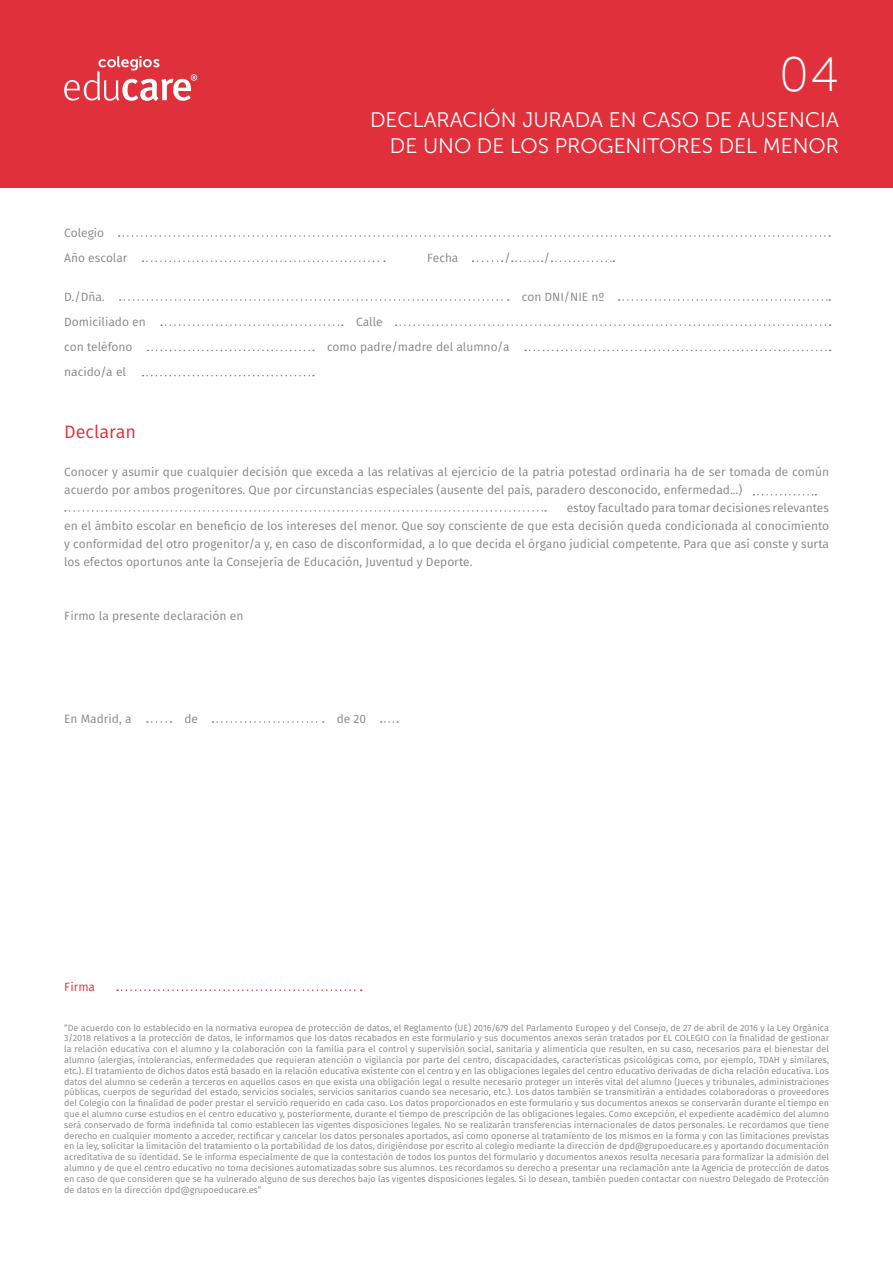
<style>
.page{position:relative;width:893px;height:1263px;background:#fff}
.page>*{position:absolute;margin:0;border:0;box-sizing:border-box;transform-origin:0 0}
.t1{font:48px "Museo Sans 100";color:#fff}
.t2{font:21px/25.2px "Museo Sans 300";color:#fff;text-align:right}
.t3{font:18px "Fira Sans";color:#e0303b}
.t4{font:12px/25.2px "Fira Sans";color:#878787}
.t5{font:12px "Fira Sans";color:#e0303b}
.t6{font:9px/10.8px "Fira Sans";color:#878787;text-align:justify}
</style>
<div class="page">
<div style="left:0;top:0;width:893px;height:187px;background:#e0303b"></div>
<svg style="left:147px;top:721px;width:24px;height:2px"></svg>
<svg style="left:381px;top:721px;width:17px;height:2px"></svg>
<svg style="left:213px;top:721px;width:111px;height:2px"></svg>
<svg style="left:119px;top:235px;width:711px;height:2px"></svg>
<svg style="left:120px;top:299px;width:389px;height:2px"></svg>
<svg style="left:161px;top:324px;width:182px;height:2px"></svg>
<svg style="left:148px;top:350px;width:166px;height:1px"></svg>
<svg style="left:143px;top:375px;width:171px;height:1px"></svg>
<svg style="left:619px;top:299px;width:211px;height:2px"></svg>
<svg style="left:396px;top:324px;width:435px;height:2px"></svg>
<svg style="left:525px;top:350px;width:306px;height:1px"></svg>
<svg style="left:142px;top:260px;width:243px;height:2px"></svg>
<svg style="left:473px;top:260px;width:30px;height:2px"></svg>
<svg style="left:551px;top:260px;width:63px;height:2px"></svg>
<svg style="left:512px;top:260px;width:31px;height:2px"></svg>
<svg style="left:117px;top:989px;width:245px;height:2px"></svg>
<svg style="left:65px;top:510px;width:481px;height:2px"></svg>
<svg style="left:64px;top:56px;width:133px;height:45px"></svg>
<svg style="left:753px;top:494px;width:63px;height:1px"></svg>
<h1 class="t1" style="left:779px;top:49px;width:61px">04</h1>
<h3 class="t4" style="left:64px;top:220px;width:41px">Colegio</h3>
<h2 class="t2" style="left:370px;top:108px;width:470px">DECLARACIÓN JURADA EN CASO DE AUSENCIA<br>DE UNO DE LOS PROGENITORES DEL MENOR</h2>
<h3 class="t4" style="left:64px;top:245px;width:65px">Año escolar</h3>
<h3 class="t4" style="left:427px;top:245px;width:33px">Fecha</h3>
<h3 class="t4" style="left:504px;top:245px;width:8px">/</h3>
<h3 class="t4" style="left:544px;top:245px;width:8px">/</h3>
<h3 class="t4" style="left:64px;top:283px;width:83px">D./Dña.<br>Domiciliado en con teléfono nacido/a el</h3>
<h3 class="t4" style="left:522px;top:283px;width:84px">con DNI/NIE nº</h3>
<h3 class="t4" style="left:327px;top:309px;width:184px;text-indent:29px">Calle<br>como padre/madre del alumno/a</h3>
<h3 class="t3" style="left:64px;top:418px;width:73px">Declaran</h3>
<h3 class="t4" style="left:64px;top:459px;width:766px">Conocer y asumir que cualquier decisión que exceda a las relativas al ejercicio de la patria potestad ordinaria ha de ser tomada de común</h3>
<h3 class="t4" style="left:64px;top:477px;width:679px">acuerdo por ambos progenitores. Que por circunstancias especiales (ausente del país, paradero desconocido, enfermedad...)</h3>
<h3 class="t4" style="left:567px;top:495px;width:264px">estoy facultado para tomar decisiones relevantes</h3>
<h3 class="t4" style="left:64px;top:513px;width:766px">en el ámbito escolar en beneficio de los intereses del menor. Que soy consciente de que esta decisión queda condicionada al conocimiento</h3>
<h3 class="t4" style="left:64px;top:531px;width:766px">y conformidad del otro progenitor/a y, en caso de disconformidad, a lo que decida el órgano judicial competente. Para que así conste y surta</h3>
<h3 class="t4" style="left:64px;top:549px;width:410px">los efectos oportunos ante la Consejería de Educación, Juventud y Deporte.</h3>
<h3 class="t4" style="left:64px;top:603px;width:181px">Firmo la presente declaración en</h3>
<h3 class="t4" style="left:64px;top:705px;width:69px">En Madrid, a</h3>
<h3 class="t4" style="left:184px;top:705px;width:15px">de</h3>
<h3 class="t4" style="left:337px;top:705px;width:31px">de 20</h3>
<h3 class="t5" style="left:64px;top:978px;width:32px">Firma</h3>
<p class="t6" style="left:64px;top:1022px;width:766px">“De acuerdo con lo establecido en la normativa europea de protección de datos, el Reglamento (UE) 2016/679 del Parlamento Europeo y del Consejo, de 27 de abril de 2016 y la Ley Orgánica 3/2018 relativos a la protección de datos, le informamos que los datos recabados en este formulario y sus documentos anexos serán tratados por EL COLEGIO con la finalidad de gestionar la relación educativa con el alumno y la colaboración con la familia para el control y supervisión social, sanitaria y alimenticia que resulten, en su caso, necesarios para el bienestar del alumno (alergias, intolerancias, enfermedades que requieran atención o vigilancia por parte del centro, discapacidades, características psicológicas como, por ejemplo, TDAH y similares, etc.). El tratamiento de dichos datos está basado en la relación educativa existente con el centro y en las obligaciones legales del centro educativo derivadas de dicha relación educativa. Los datos del alumno se cederán a terceros en aquellos casos en que exista una obligación legal o resulte necesario proteger un interés vital del alumno (Jueces y tribunales, administraciones públicas, cuerpos de seguridad del estado, servicios sociales, servicios sanitarios cuando sea necesario, etc.). Los datos también se transmitirán a entidades colaboradoras o proveedores del Colegio con la finalidad de poder prestar el servicio requerido en cada caso. Los datos proporcionados en este formulario y sus documentos anexos se conservarán durante el tiempo en que el alumno curse estudios en el centro educativo y, posteriormente, durante el tiempo de prescripción de las obligaciones legales. Como excepción, el expediente académico del alumno será conservado de forma indefinida tal como establecen las vigentes disposiciones legales. No se realizarán transferencias internacionales de datos personales. Le recordamos que tiene derecho en cualquier momento a acceder, rectificar y cancelar los datos personales aportados, así como oponerse al tratamiento de los mismos en la forma y con las limitaciones previstas en la ley, solicitar la limitación del tratamiento o la portabilidad de los datos, dirigiéndose por escrito al colegio mediante la dirección de dpd@grupoeducare.es y aportando documentación acreditativa de su identidad. Se le informa especialmente de que la contestación de todos los puntos del formulario y documentos anexos resulta necesaria para formalizar la admisión del alumno y de que el centro educativo no toma decisiones automatizadas sobre sus alumnos. Les recordamos su derecho a presentar una reclamación ante la Agencia de protección de datos en caso de que consideren que se ha vulnerado alguno de sus derechos bajo las vigentes disposiciones legales. Si lo desean, también pueden contactar con nuestro Delegado de Protección de datos en la dirección dpd@grupoeducare.es”</p>
</div>
